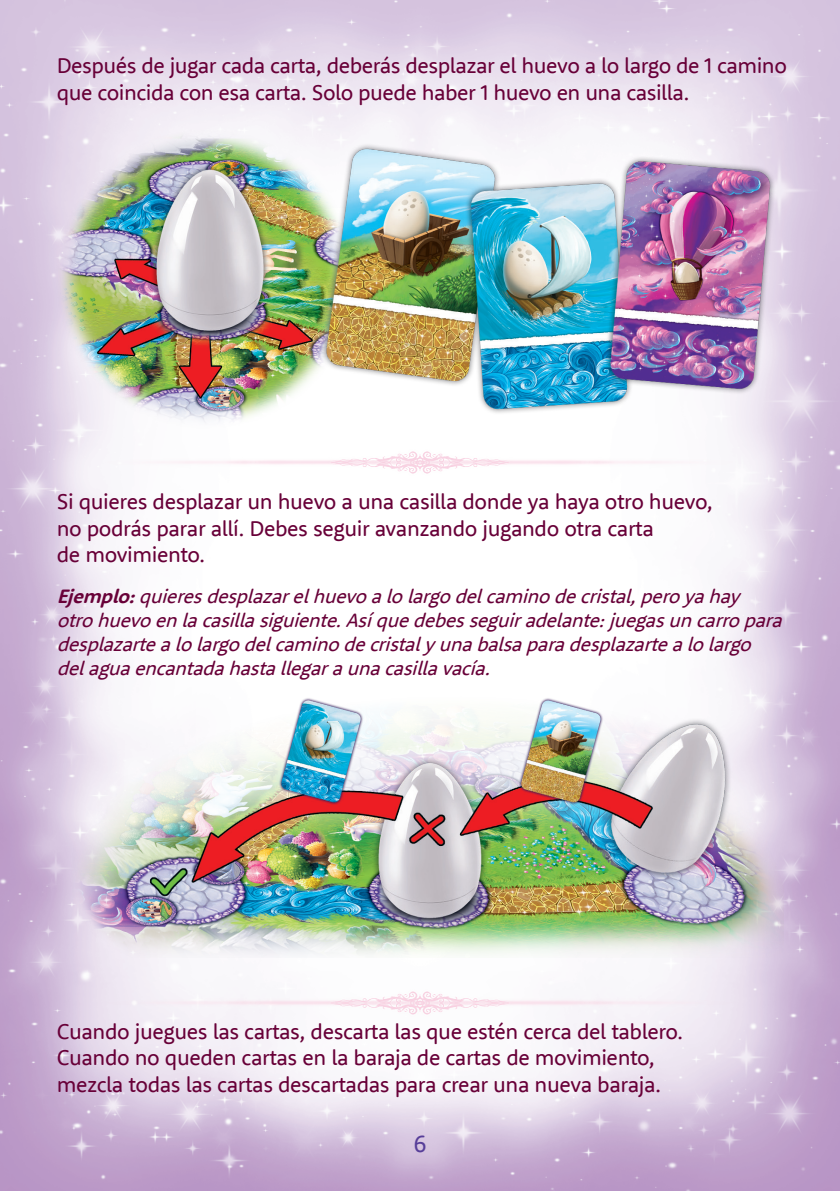
<style>
.page{position:relative;width:840px;height:1191px;background:#fff}
.page>*{position:absolute;margin:0;border:0;box-sizing:border-box;transform-origin:0 0}
.t1{font:24px "Rooney Sans";color:#573e99}
.t2{font:22px/26.4px "Rooney Sans";letter-spacing:-.02em;color:#680038}
.t3{font:italic 20px/24px "Rooney Sans";color:#680038}
.s1{font-weight:700}
</style>
<div class="page">
<img style="left:0;top:0;width:840px;height:1191px">
<img style="left:57px;top:129px;width:725px;height:299px">
<img style="left:57px;top:688px;width:725px;height:269px">
<img style="left:77px;top:449px;width:685px;height:27px">
<img style="left:77px;top:989px;width:685px;height:27px">
<p class="t2" style="left:57px;top:52px;width:731px">Después de jugar cada carta, deberás desplazar el huevo a lo largo de 1 camino que coincida con esa carta. Solo puede haber 1 huevo en una casilla.</p>
<p class="t2" style="left:57px;top:488px;width:657px">Si quieres desplazar un huevo a una casilla donde ya haya otro huevo, no podrás parar allí. Debes seguir avanzando jugando otra carta<br>de movimiento.</p>
<p class="t3" style="left:57px;top:584px;width:732px"><span class="s1">Ejemplo:</span>quieresdesplazarelhuevoalolargodelcaminodecristal,peroyahay otrohuevoenlacasillasiguiente.Asíquedebesseguiradelante:juegasuncarropara desplazartealolargodelcaminodecristaly unabalsaparadesplazartealolargo delaguaencantadahastallegaraunacasillavacía.</p>
<p class="t2" style="left:57px;top:1017px;width:627px">Cuando juegues las cartas, descarta las que estén cerca del tablero.<br>Cuando no queden cartas en la baraja de cartas de movimiento, mezcla todas las cartas descartadas para crear una nueva baraja.</p>
<p class="t1" style="left:413px;top:1128px;width:15px">6</p>
</div>
